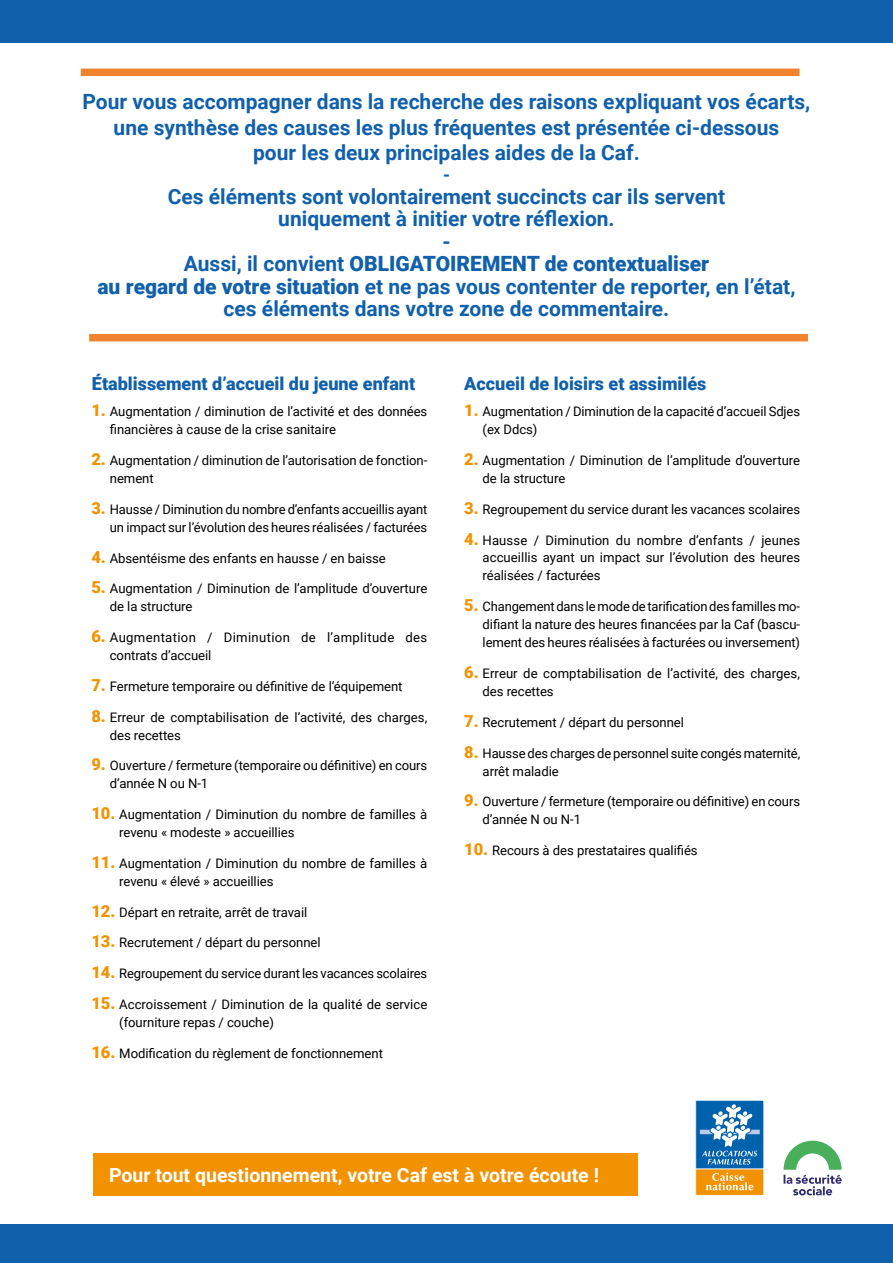
<style>
.page{position:relative;width:893px;height:1263px;background:#fff}
.page>*{position:absolute;margin:0;border:0;box-sizing:border-box;transform-origin:0 0}
.t1{font:700 21px/22.5px "Roboto";color:#1160ab;text-align:center}
.t2{font:700 19.5px "Roboto";color:#fff}
.t3{font:900 18px "Roboto";color:#1160ab}
.t4{font:700 18px "Roboto";color:#1160ab}
.t5{font:13.2px/18px "Roboto";letter-spacing:-.005em;color:#000}
.t6{font:13.2px/18px "Roboto";letter-spacing:.025em;color:#000}
.s1{font-weight:900}
.s2{font-weight:900;font-size:16.5px;color:#f39200}
</style>
<div class="page">
<div style="left:696px;top:1167px;width:68px;height:28px;background:#f39200"></div>
<div style="left:695px;top:1167px;width:69px;height:29px;border:1px solid #fff"></div>
<div style="left:696px;top:1100px;width:68px;height:69px;background:#0061ad"></div>
<svg style="left:700px;top:1104px;width:60px;height:60px"></svg>
<svg style="left:706px;top:1173px;width:47px;height:17px"></svg>
<svg style="left:784px;top:1141px;width:58px;height:54px"></svg>
<div style="left:0;top:0;width:893px;height:43px;background:#1160ab"></div>
<div style="left:0;top:1224px;width:893px;height:39px;background:#1160ab"></div>
<div style="left:81px;top:69px;width:718px;height:7px;background:#f0832f"></div>
<div style="left:89px;top:334px;width:719px;height:7px;background:#f0832f"></div>
<div style="left:94px;top:1153px;width:544px;height:43px;background:#f39200"></div>
<h1 class="t1" style="left:83px;top:88px;width:729px;line-height:25.5px">Pour vous accompagner dans la recherche des raisons expliquant vos écarts, une synthèse des causes les plus fréquentes est présentée ci-dessous<br>pour les deux principales aides de la Caf.</h1>
<h3 class="t4" style="left:443px;top:162px;width:8px">-</h3>
<p class="t1" style="left:97px;top:184px;width:699px">Ces éléments sont volontairement succincts car ils servent<br>uniquement à initier votre réflexion.<br>-<br>Aussi, il convient <span class="s1">OBLIGATOIREMENT de contextualiser<br>au regard de votre situation</span> et ne pas vous contenter de reporter, en l’état, ces éléments dans votre zone de commentaire.</p>
<h3 class="t3" style="left:92px;top:371px;width:325px">Établissement d’accueil du jeune enfant</h3>
<p class="t5" style="left:110px;top:402px;width:319px;text-indent:-18px"><span class="s2">1.</span> Augmentation / diminution de l’activité et des données financières à cause de la crise sanitaire</p>
<p class="t5" style="left:110px;top:451px;width:319px;text-indent:-18px"><span class="s2">2.</span> Augmentation / diminution de l’autorisation de fonction&shy;nement</p>
<p class="t5" style="left:91px;top:499px;width:337px;text-align:right"><span class="s2">3.</span> Hausse / Diminution du nombre d’enfants accueillis ayant un impact sur l’évolution des heures réalisées / facturées</p>
<p class="t5" style="left:91px;top:548px;width:296px"><span class="s2">4.</span> Absentéisme des enfants en hausse / en baisse</p>
<p class="t5" style="left:110px;top:579px;width:319px;text-indent:-18px"><span class="s2">5.</span> Augmentation / Diminution de l’amplitude d’ouverture de la structure</p>
<p class="t6" style="left:110px;top:628px;width:319px;text-indent:-18px"><span class="s2">6.</span> Augmentation / Diminution de l’amplitude des contrats d’accueil</p>
<p class="t5" style="left:91px;top:677px;width:313px"><span class="s2">7.</span> Fermeture temporaire ou définitive de l’équipement</p>
<p class="t5" style="left:110px;top:707px;width:319px;text-indent:-18px"><span class="s2">8.</span> Erreur de comptabilisation de l’activité, des charges, des recettes</p>
<p class="t5" style="left:110px;top:756px;width:319px;text-indent:-18px"><span class="s2">9.</span> Ouverture / fermeture (temporaire ou définitive) en cours d’année N ou N-1</p>
<p class="t5" style="left:119px;top:805px;width:309px;text-indent:-28px"><span class="s2">10.</span> Augmentation / Diminution du nombre de familles à revenu « modeste » accueillies</p>
<p class="t5" style="left:119px;top:854px;width:309px;text-indent:-28px"><span class="s2">11.</span> Augmentation / Diminution du nombre de familles à revenu « élevé » accueillies</p>
<p class="t5" style="left:91px;top:902px;width:217px"><span class="s2">12.</span> Départ en retraite, arrêt de travail</p>
<p class="t5" style="left:91px;top:933px;width:231px"><span class="s2">13.</span> Recrutement / départ du personnel</p>
<p class="t5" style="left:91px;top:964px;width:337px"><span class="s2">14.</span> Regroupement du service durant les vacances scolaires</p>
<p class="t5" style="left:119px;top:995px;width:310px;text-indent:-28px"><span class="s2">15.</span> Accroissement / Diminution de la qualité de service (fourniture repas / couche)</p>
<p class="t5" style="left:91px;top:1043px;width:293px"><span class="s2">16.</span> Modification du règlement de fonctionnement</p>
<h3 class="t3" style="left:464px;top:371px;width:244px">Accueil de loisirs et assimilés</h3>
<p class="t5" style="left:483px;top:402px;width:319px;text-indent:-18px"><span class="s2">1.</span> Augmentation / Diminution de la capacité d’accueil Sdjes (ex Ddcs)</p>
<p class="t5" style="left:483px;top:451px;width:319px;text-indent:-18px"><span class="s2">2.</span> Augmentation / Diminution de l’amplitude d’ouverture de la structure</p>
<p class="t5" style="left:464px;top:499px;width:337px"><span class="s2">3.</span> Regroupement du service durant les vacances scolaires</p>
<p class="t5" style="left:483px;top:530px;width:319px;text-align:justify;text-indent:-18px"><span class="s2">4.</span> Hausse / Diminution du nombre d’enfants / jeunes accueillis ayant un impact sur l’évolution des heures réalisées / facturées</p>
<p class="t5" style="left:483px;top:597px;width:319px;text-align:justify;text-indent:-18px"><span class="s2">5.</span> Changement dans le mode de tarification des familles mo&shy;difiant la nature des heures financées par la Caf (bascu&shy;lement des heures réalisées à facturées ou inversement)</p>
<p class="t5" style="left:483px;top:664px;width:319px;text-indent:-18px"><span class="s2">6.</span> Erreur de comptabilisation de l’activité, des charges, des recettes</p>
<p class="t5" style="left:464px;top:713px;width:221px"><span class="s2">7.</span> Recrutement / départ du personnel</p>
<p class="t5" style="left:483px;top:743px;width:319px;text-indent:-18px"><span class="s2">8.</span> Hausse des charges de personnel suite congés maternité, arrêt maladie</p>
<p class="t5" style="left:483px;top:792px;width:319px;text-indent:-18px"><span class="s2">9.</span> Ouverture / fermeture (temporaire ou définitive) en cours d’année N ou N-1</p>
<p class="t5" style="left:464px;top:841px;width:235px"><span class="s2">10.</span> Recours à des prestataires qualifiés</p>
<h2 class="t2" style="left:109px;top:1161px;width:491px">Pour tout questionnement, votre Caf est à votre écoute !</h2>
</div>
